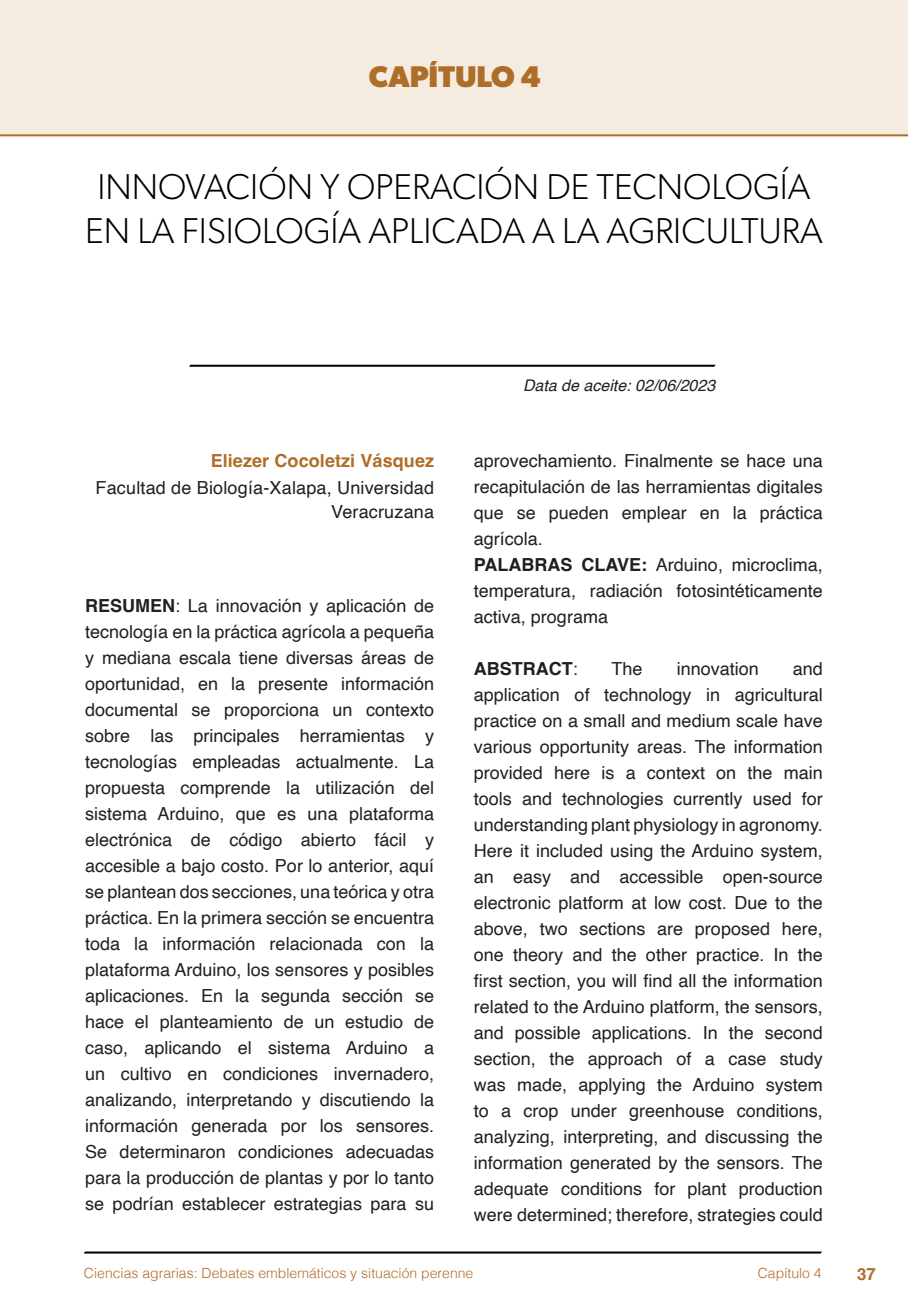
<style>
.page{position:relative;width:908px;height:1304px;background:#fff}
.page>*{position:absolute;margin:0;border:0;box-sizing:border-box;transform-origin:0 0}
.t1{font:300 36px/44px "Gibson";color:#000;text-align:center}
.t2{font:700 30px "Gibson";color:#af6e28}
.t3{font:18px/26px "Helvetica";color:#231f20;text-align:justify}
.t4{font:700 18px "Helvetica";letter-spacing:.005em;color:#af6e28}
.t5{font:700 18px "Helvetica";color:#231f20}
.t6{font:700 16.8px "Helvetica";color:#af6e28}
.t7{font:italic 16px "Helvetica";color:#231f20}
.t8{font:300 14px "Helvetica";color:#af6e28}
.s1{font-weight:700}
.s2{font-weight:400}
</style>
<div class="page">
<svg style="left:84px;top:1251px;width:737px;height:3px;background:#515151"></svg>
<svg style="left:189px;top:364px;width:526px;height:3px;background:#4f4f4f"></svg>
<div style="left:0;top:0;width:907px;height:136px;background:#f5ece1"></div>
<div style="left:44px;top:72px;width:68px;height:61px;background:#f5ece1"></div>
<h2 class="t2" style="left:369px;top:58px;width:173px">CAPÍTULO 4</h2>
<h1 class="t1" style="left:85px;top:164px;width:738px">INNOVACIÓN Y OPERACIÓN DE TECNOLOGÍA<br>EN LA FISIOLOGÍA APLICADA A LA AGRICULTURA</h1>
<p class="t4" style="left:210px;top:450px;width:225px">Eliezer Cocoletzi Vásquez</p>
<p class="t3" style="left:95px;top:477px;width:340px;line-height:24px;text-align:right">Facultad de Biología-Xalapa, Universidad<br>Veracruzana</p>
<p class="t3" style="left:85px;top:594px;width:350px"><span class="s1">RESUMEN</span>: La innovación y aplicación de tecnología en la práctica agrícola a pequeña y mediana escala tiene diversas áreas de oportunidad, en la presente información documental se proporciona un contexto sobre las principales herramientas y tecnologías empleadas actualmente. La propuesta comprende la utilización del sistema Arduino, que es una plataforma electrónica de código abierto fácil y accesible a bajo costo. Por lo anterior, aquí se plantean dos secciones, una teórica y otra práctica. En la primera sección se encuentra toda la información relacionada con la plataforma Arduino, los sensores y posibles aplicaciones. En la segunda sección se hace el planteamiento de un estudio de caso, aplicando el sistema Arduino a un cultivo en condiciones invernadero, analizando, interpretando y discutiendo la información generada por los sensores.<br>Se determinaron condiciones adecuadas para la producción de plantas y por lo tanto se podrían establecer estrategias para su</p>
<p class="t7" style="left:523px;top:373px;width:194px">Data de aceite: 02/06/2023</p>
<p class="t3" style="left:473px;top:448px;width:350px;text-align:left">aprovechamiento. Finalmente se hace una recapitulación de las herramientas digitales que se pueden emplear en la práctica agrícola.<br><span class="s1">PALABRAS CLAVE:</span> Arduino, microclima, temperatura, radiación fotosintéticamente activa, programa</p>
<p class="t5" style="left:473px;top:657px;width:105px">ABSTRACT<span class="s2">:</span></p>
<p class="t3" style="left:611px;top:656px;width:33px">The</p>
<p class="t3" style="left:676px;top:656px;width:84px">innovation</p>
<p class="t3" style="left:473px;top:656px;width:350px;text-indent:319px">and application of technology in agricultural practice on a small and medium scale have various opportunity areas. The information provided here is a context on the main tools and technologies currently used for understanding plant physiology in agronomy.<br>Here it included using the Arduino system, an easy and accessible open-source electronic platform at low cost. Due to the above, two sections are proposed here, one theory and the other practice. In the first section, you will find all the information related to the Arduino platform, the sensors, and possible applications. In the second section, the approach of a case study was made, applying the Arduino system to a crop under greenhouse conditions, analyzing, interpreting, and discussing the information generated by the sensors. The adequate conditions for plant production were determined; therefore, strategies could</p>
<p class="t8" style="left:84px;top:1261px;width:391px">Ciencias agrarias: Debates emblemáticos y situación perenne</p>
<p class="t8" style="left:757px;top:1261px;width:65px">Capítulo 4</p>
<p class="t6" style="left:856px;top:1264px;width:20px">37</p>
</div>
